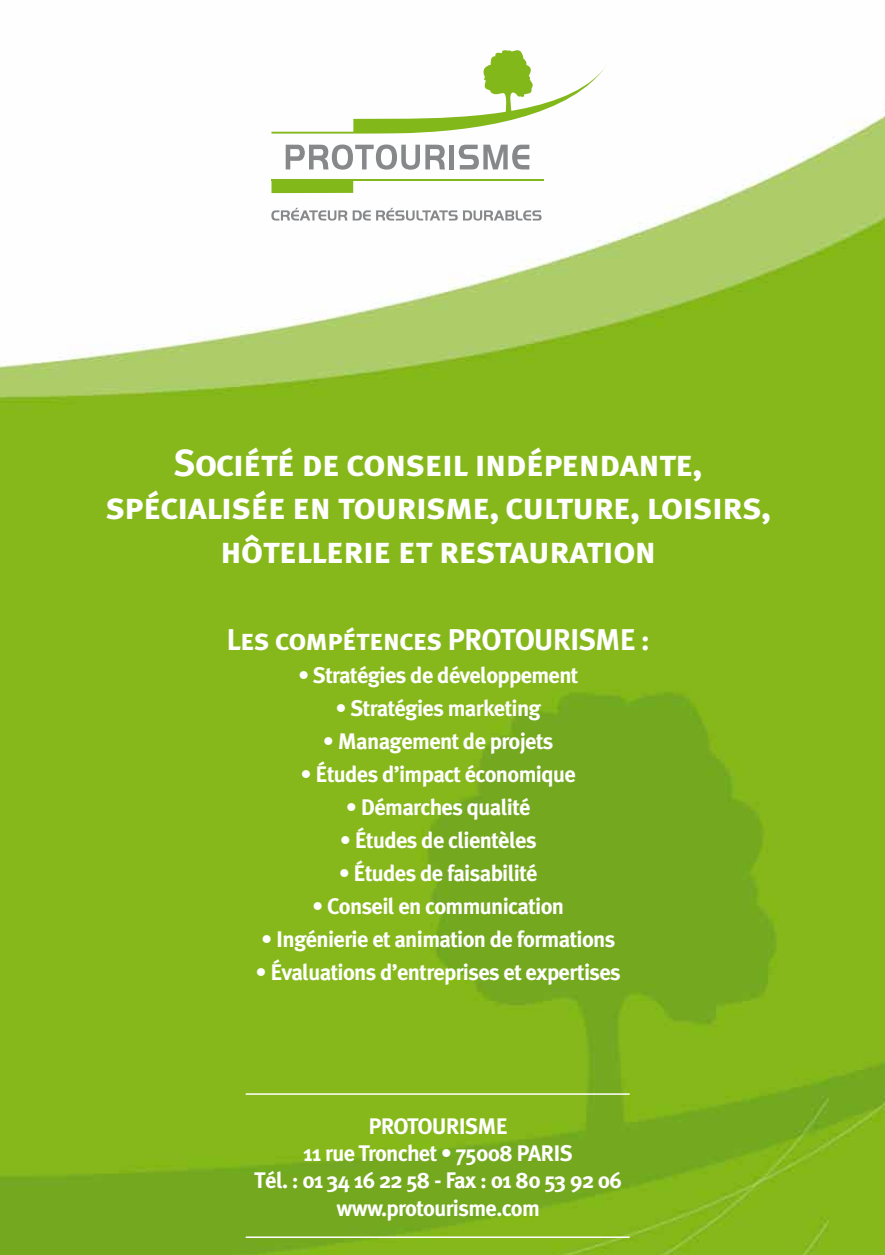
<style>
.page{position:relative;width:885px;height:1255px;background:#fff}
.page>*{position:absolute;margin:0;border:0;box-sizing:border-box;transform-origin:0 0}
.t1{font:37.5px/43.5px "Meta Plus Bold Caps";letter-spacing:-.03em;color:#fff;text-align:center}
.t2{font:30px "Meta Plus Bold Caps";letter-spacing:-.03em;color:#fff}
.t3{font:700 22.5px "Meta Plus";letter-spacing:-.03em;color:#fff}
</style>
<div class="page">
<img style="left:0;top:115px;width:884px;height:1139px">
<svg style="left:271px;top:208px;width:186px;height:12px"></svg>
<svg style="left:463px;top:210px;width:78px;height:10px"></svg>
<svg style="left:286px;top:144px;width:159px;height:26px"></svg>
<div style="left:449px;top:145px;width:5px;height:24px;background:#87888a"></div>
<svg style="left:458px;top:145px;width:71px;height:24px"></svg>
<div style="left:271px;top:180px;width:82px;height:13px;background:#83b81a"></div>
<hr style="left:271px;top:179px;width:273px;height:2px;background:#83b81a">
<svg style="left:271px;top:50px;width:337px;height:84px"></svg>
<hr style="left:246px;top:1093px;width:383px;height:1px;background:#fff">
<hr style="left:246px;top:1236px;width:383px;height:1px;background:#fff">
<h1 class="t1" style="left:105px;top:441px;width:667px">Société de conseil indépendante, spécialisée en tourisme, culture, loisirs, hôtellerie et restauration</h1>
<h2 class="t2" style="left:226px;top:622px;width:425px">Les compétences PROTOURISME :</h2>
<p class="t3" style="left:298px;top:662px;width:282px">• Stratégies de développement</p>
<p class="t3" style="left:335px;top:695px;width:207px">• Stratégies marketing</p>
<p class="t3" style="left:323px;top:728px;width:232px">• Management de projets</p>
<p class="t3" style="left:300px;top:761px;width:277px">• Études d’impact économique</p>
<p class="t3" style="left:346px;top:794px;width:186px">• Démarches qualité</p>
<p class="t3" style="left:340px;top:827px;width:198px">• Études de clientèles</p>
<p class="t3" style="left:338px;top:860px;width:200px">• Études de faisabilité</p>
<p class="t3" style="left:312px;top:893px;width:253px">• Conseil en communication</p>
<p class="t3" style="left:261px;top:926px;width:356px">• Ingénierie et animation de formations</p>
<p class="t3" style="left:255px;top:959px;width:367px">• Évaluations d’entreprises et expertises</p>
<p class="t3" style="left:368px;top:1113px;width:141px">PROTOURISME</p>
<p class="t3" style="left:303px;top:1140px;width:237px">11 rue Tronchet • 75008 Paris</p>
<p class="t3" style="left:254px;top:1167px;width:369px">Tél. : 01 34 16 22 58 - Fax : 01 80 53 92 06</p>
<p class="t3" style="left:336px;top:1194px;width:205px">www.protourisme.com</p>
</div>
